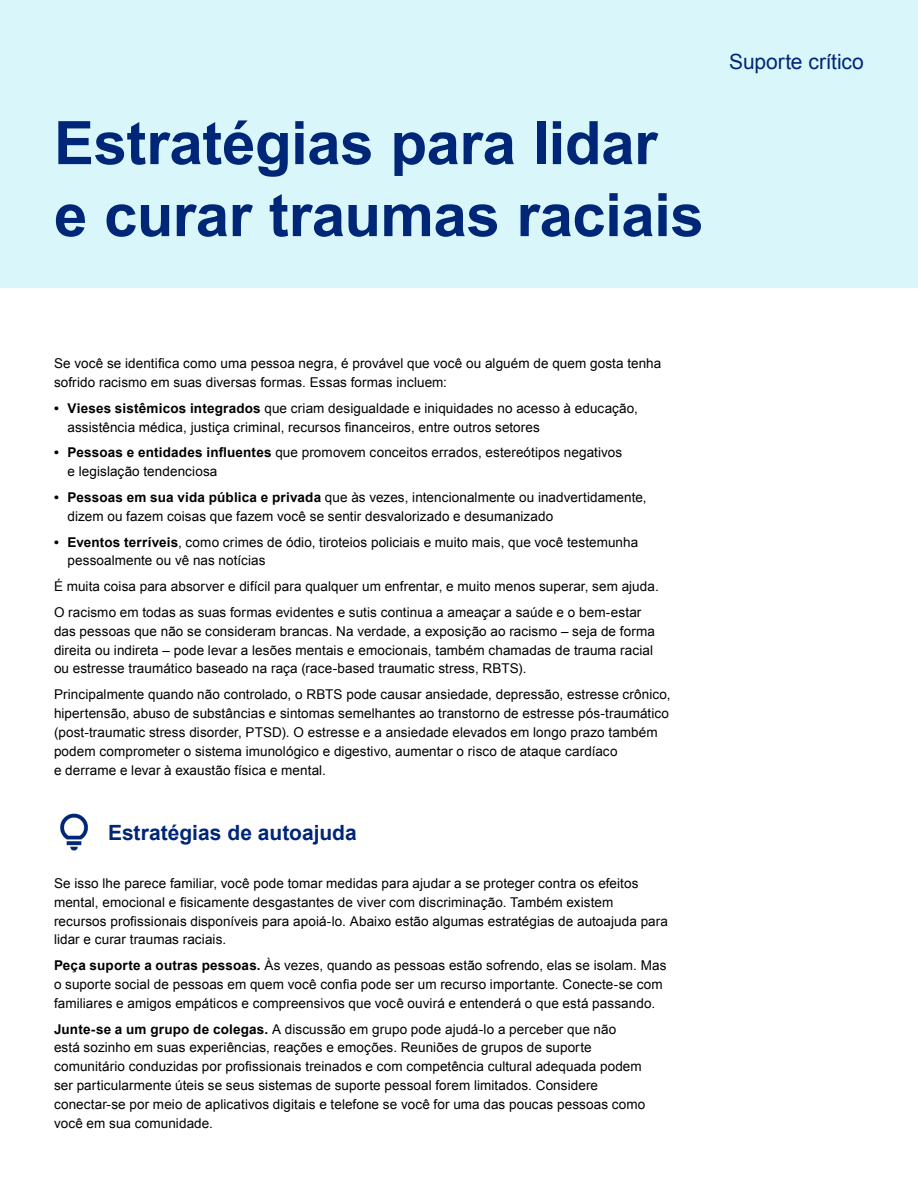
<style>
.page{position:relative;width:918px;height:1188px;background:#fff}
.page>*{position:absolute;margin:0;border:0;box-sizing:border-box;transform-origin:0 0}
.Headline{font:700 60px/72px "Arial";letter-spacing:-.005em;color:#002677}
.Subhead{font:700 21px "Arial";color:#002677}
.Product_label_-_Right_aligned{font:21px "Arial";letter-spacing:-.005em;color:#002677}
.Arial-Body{font:13.5px/18.9px "Arial";letter-spacing:.005em;color:#000}
.s1{font-weight:700}
</style>
<div class="page">
<div style="left:0;top:0;width:918px;height:287px;background:#d9f6fa"></div>
<img style="left:60px;top:813px;width:28px;height:38px">
<p class="Headline" style="left:54px;top:109px;width:651px">Estratégias para lidar e curar traumas raciais</p>
<p class="Product_label_-_Right_aligned" style="left:729px;top:48px;width:136px">Suporte crítico</p>
<p class="Arial-Body" style="left:54px;top:354px;width:609px">Se você se identifica como uma pessoa negra, é provável que você ou alguém de quem gosta tenha sofrido racismo em suas diversas formas. Essas formas incluem:</p>
<p class="Arial-Body" style="left:68px;top:399px;width:572px;text-indent:-14px"><span class="s1">• Vieses sistêmicos integrados</span> que criam desigualdade e iniquidades no acesso à educação, assistência médica, justiça criminal, recursos financeiros, entre outros setores</p>
<p class="Arial-Body" style="left:68px;top:443px;width:556px;text-indent:-14px"><span class="s1">• Pessoas e entidades influentes</span> que promovem conceitos errados, estereótipos negativos e legislação tendenciosa</p>
<p class="Arial-Body" style="left:68px;top:488px;width:581px;text-indent:-14px"><span class="s1">• Pessoas em sua vida pública e privada</span> que às vezes, intencionalmente ou inadvertidamente, dizem ou fazem coisas que fazem você se sentir desvalorizado e desumanizado</p>
<p class="Arial-Body" style="left:68px;top:533px;width:572px;text-indent:-14px"><span class="s1">• Eventos terríveis</span>, como crimes de ódio, tiroteios policiais e muito mais, que você testemunha pessoalmente ou vê nas notícias</p>
<p class="Arial-Body" style="left:54px;top:577px;width:606px">É muita coisa para absorver e difícil para qualquer um enfrentar, e muito menos superar, sem ajuda.</p>
<p class="Arial-Body" style="left:54px;top:603px;width:603px">O racismo em todas as suas formas evidentes e sutis continua a ameaçar a saúde e o bem‑estar das pessoas que não se consideram brancas. Na verdade, a exposição ao racismo – seja de forma direita ou indireta – pode levar a lesões mentais e emocionais, também chamadas de trauma racial ou estresse traumático baseado na raça (race-based traumatic stress, RBTS).</p>
<p class="Arial-Body" style="left:54px;top:685px;width:618px">Principalmente quando não controlado, o RBTS pode causar ansiedade, depressão, estresse crônico, hipertensão, abuso de substâncias e sintomas semelhantes ao transtorno de estresse pós‑traumático (post-traumatic stress disorder, PTSD). O estresse e a ansiedade elevados em longo prazo também podem comprometer o sistema imunológico e digestivo, aumentar o risco de ataque cardíaco<br>e derrame e levar à exaustão física e mental.</p>
<p class="Subhead" style="left:108px;top:819px;width:250px">Estratégias de autoajuda</p>
<p class="Arial-Body" style="left:54px;top:874px;width:615px">Se isso lhe parece familiar, você pode tomar medidas para ajudar a se proteger contra os efeitos mental, emocional e fisicamente desgastantes de viver com discriminação. Também existem recursos profissionais disponíveis para apoiá‑lo. Abaixo estão algumas estratégias de autoajuda para lidar e curar traumas raciais.</p>
<p class="Arial-Body" style="left:54px;top:956px;width:614px"><span class="s1">Peça suporte a outras pessoas.</span> Às vezes, quando as pessoas estão sofrendo, elas se isolam. Mas o suporte social de pessoas em quem você confia pode ser um recurso importante. Conecte‑se com familiares e amigos empáticos e compreensivos que você ouvirá e entenderá o que está passando.</p>
<p class="Arial-Body" style="left:54px;top:1020px;width:593px"><span class="s1">Junte‑se a um grupo de colegas.</span> A discussão em grupo pode ajudá‑lo a perceber que não está sozinho em suas experiências, reações e emoções. Reuniões de grupos de suporte comunitário conduzidas por profissionais treinados e com competência cultural adequada podem ser particularmente úteis se seus sistemas de suporte pessoal forem limitados. Considere conectar‑se por meio de aplicativos digitais e telefone se você for uma das poucas pessoas como você em sua comunidade.</p>
</div>
